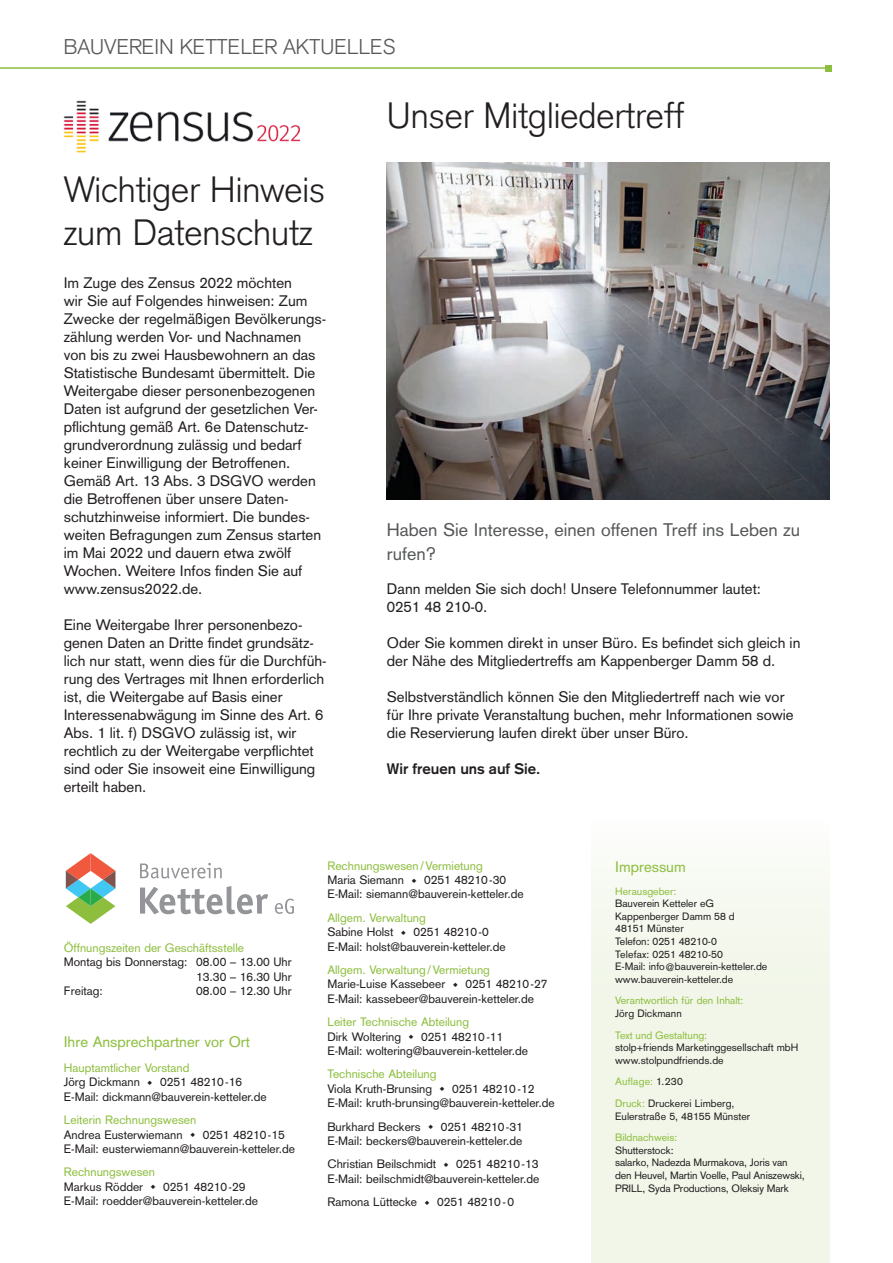
<style>
.page{position:relative;width:893px;height:1263px;background:#fff}
.page>*{position:absolute;margin:0;border:0;box-sizing:border-box;transform-origin:0 0}
.t1{font:300 36px/43.2px "Akzidenz Grotesk";color:#231f20}
.t2{font:300 21px "Akzidenz Grotesk";color:#57585a}
.t3{font:18px/24px "Akzidenz Grotesk";color:#57585a}
.t4{font:15px/18px "Akzidenz Grotesk";color:#231f20}
.t5{font:15px "Akzidenz Grotesk";color:#8dbe3e}
.t6{font:700 15px "Akzidenz Grotesk";color:#231f20}
.t7{font:12px/14.4px "Akzidenz Grotesk";color:#231f20}
.t8{font:12px "Akzidenz Grotesk";color:#8dbe3e}
.t9{font:10.5px/12.6px "Akzidenz Grotesk";color:#231f20}
.t10{font:10.5px "Akzidenz Grotesk";color:#8dbe3e}
.s1{color:#8dbe3e}
</style>
<div class="page">
<div style="left:591px;top:819px;width:238px;height:444px;background:#f1f6e8"></div>
<hr style="left:0;top:67px;width:829px;height:2px;background:#8dbe3e">
<svg style="left:826px;top:65px;width:6px;height:6px"></svg>
<svg style="left:66px;top:853px;width:49px;height:71px"></svg>
<svg style="left:140px;top:886px;width:154px;height:28px"></svg>
<svg style="left:140px;top:863px;width:82px;height:15px"></svg>
<img style="left:63px;top:100px;width:238px;height:53px">
<img style="left:387px;top:162px;width:442px;height:337px">
<h2 class="t2" style="left:64px;top:34px;width:333px">BAUVEREIN KETTELER AKTUELLES</h2>
<h1 class="t1" style="left:64px;top:168px;width:263px">Wichtiger Hinweis zum Datenschutz</h1>
<p class="t4" style="left:64px;top:274px;width:264px">Im Zuge des Zensus 2022 möchten<br>wir Sie auf Folgendes hinweisen: Zum Zwecke der regelmäßigen Bevölkerungs&shy;zählung werden Vor- und Nachnamen von bis zu zwei Hausbewohnern an das Statistische Bundesamt übermittelt. Die Weitergabe dieser personenbezogenen Daten ist aufgrund der gesetzlichen Ver&shy;pflichtung gemäß Art. 6e Datenschutz&shy;grundverordnung zulässig und bedarf keiner Einwilligung der Betroffenen.<br>Gemäß Art. 13 Abs. 3 DSGVO werden die Betroffenen über unsere Daten&shy;schutzhinweise informiert. Die bundes&shy;weiten Befragungen zum Zensus starten im Mai 2022 und dauern etwa zwölf Wochen. Weitere Infos finden Sie auf www.zensus2022.de.</p>
<p class="t4" style="left:64px;top:616px;width:264px">Eine Weitergabe Ihrer personenbezo&shy;genen Daten an Dritte findet grundsätz&shy;lich nur statt, wenn dies für die Durchfüh&shy;rung des Vertrages mit Ihnen erforderlich ist, die Weitergabe auf Basis einer Interessenabwägung im Sinne des Art. 6<br>Abs. 1 lit. f) DSGVO zulässig ist, wir rechtlich zu der Weitergabe verpflichtet sind oder Sie insoweit eine Einwilligung erteilt haben.</p>
<h1 class="t1" style="left:387px;top:94px;width:299px">Unser Mitgliedertreff</h1>
<p class="t3" style="left:387px;top:517px;width:415px">Haben Sie Interesse, einen offenen Treff ins Leben zu rufen?</p>
<p class="t4" style="left:387px;top:580px;width:376px">Dann melden Sie sich doch! Unsere Telefonnummer lautet:<br>0251 48 210-0.</p>
<p class="t4" style="left:387px;top:634px;width:415px">Oder Sie kommen direkt in unser Büro. Es befindet sich gleich in der Nähe des Mitgliedertreffs am Kappenberger Damm 58 d.</p>
<p class="t4" style="left:387px;top:688px;width:408px">Selbstverständlich können Sie den Mitgliedertreff nach wie vor für Ihre private Veranstaltung buchen, mehr Informationen sowie die Reservierung laufen direkt über unser Büro.</p>
<p class="t6" style="left:387px;top:760px;width:155px">Wir freuen uns auf Sie.</p>
<p class="t8" style="left:64px;top:941px;width:182px">Öffnungszeiten der Geschäftsstelle</p>
<p class="t7" style="left:64px;top:955px;width:230px">Montag bis Donnerstag: 08.00 – 13.00 Uhr</p>
<p class="t7" style="left:196px;top:969px;width:97px">13.30 – 16.30 Uhr</p>
<p class="t7" style="left:64px;top:984px;width:41px">Freitag:</p>
<p class="t7" style="left:196px;top:984px;width:97px">08.00 – 12.30 Uhr</p>
<p class="t5" style="left:64px;top:1033px;width:188px">Ihre Ansprechpartner vor Ort</p>
<p class="t8" style="left:64px;top:1061px;width:127px">Hauptamtlicher Vorstand</p>
<p class="t7" style="left:64px;top:1075px;width:78px">Jörg Dickmann</p>
<p class="t7" style="left:64px;top:1075px;width:204px;text-indent:96px">0251 48210-16<br>E-Mail: dickmann@bauverein-ketteler.de</p>
<p class="t8" style="left:64px;top:1113px;width:134px">Leiterin Rechnungswesen</p>
<p class="t7" style="left:64px;top:1127px;width:120px">Andrea Eusterwiemann</p>
<p class="t7" style="left:64px;top:1127px;width:233px;text-indent:139px">0251 48210-15<br>E-Mail: eusterwiemann@bauverein-ketteler.de</p>
<p class="t8" style="left:64px;top:1165px;width:93px">Rechnungswesen</p>
<p class="t7" style="left:64px;top:1179px;width:81px">Markus Rödder</p>
<p class="t7" style="left:64px;top:1179px;width:196px;text-indent:99px">0251 48210-29<br>E-Mail: roedder@bauverein-ketteler.de</p>
<p class="t8" style="left:327px;top:858px;width:157px">Rechnungswesen/Vermietung</p>
<p class="t7" style="left:327px;top:873px;width:78px">Maria Siemann</p>
<p class="t7" style="left:327px;top:873px;width:198px;text-indent:97px">0251 48210-30<br>E-Mail: siemann@bauverein-ketteler.de</p>
<p class="t8" style="left:327px;top:910px;width:100px">Allgem. Verwaltung</p>
<p class="t7" style="left:327px;top:925px;width:67px">Sabine Holst</p>
<p class="t7" style="left:327px;top:925px;width:180px;text-indent:86px">0251 48210-0<br>E-Mail: holst@bauverein-ketteler.de</p>
<p class="t8" style="left:327px;top:963px;width:164px">Allgem. Verwaltung/Vermietung</p>
<p class="t7" style="left:327px;top:977px;width:119px">Marie-Luise Kassebeer</p>
<p class="t7" style="left:327px;top:977px;width:222px;text-indent:138px">0251 48210-27<br>E-Mail: kassebeer@bauverein-ketteler.de</p>
<p class="t8" style="left:327px;top:1015px;width:143px">Leiter Technische Abteilung</p>
<p class="t7" style="left:327px;top:1029px;width:75px">Dirk Woltering</p>
<p class="t7" style="left:327px;top:1029px;width:202px;text-indent:94px">0251 48210-11<br>E-Mail: woltering@bauverein-ketteler.de</p>
<p class="t8" style="left:327px;top:1067px;width:111px">Technische Abteilung</p>
<p class="t7" style="left:327px;top:1081px;width:106px">Viola Kruth-Brunsing</p>
<p class="t7" style="left:327px;top:1081px;width:229px;text-indent:125px">0251 48210-12<br>E-Mail: kruth-brunsing@bauverein-ketteler.de</p>
<p class="t7" style="left:327px;top:1119px;width:95px">Burkhard Beckers</p>
<p class="t7" style="left:327px;top:1119px;width:197px;text-align:right">0251 48210-31<br>E-Mail: beckers@bauverein-ketteler.de</p>
<p class="t7" style="left:327px;top:1157px;width:110px">Christian Beilschmidt</p>
<p class="t7" style="left:327px;top:1157px;width:213px;text-align:right">0251 48210-13<br>E-Mail: beilschmidt@bauverein-ketteler.de</p>
<p class="t7" style="left:327px;top:1195px;width:91px">Ramona Lüttecke</p>
<p class="t7" style="left:437px;top:1195px;width:78px">0251 48210-0</p>
<p class="t5" style="left:615px;top:858px;width:72px">Impressum</p>
<p class="t10" style="left:615px;top:885px;width:63px">Herausgeber:</p>
<p class="t9" style="left:615px;top:897px;width:154px">Bauverein Ketteler eG<br>Kappenberger Damm 58 d<br>48151 Münster<br>Telefon: 0251 48210-0<br>Telefax: 0251 48210-50<br>E-Mail: info@bauverein-ketteler.de www.bauverein-ketteler.de</p>
<p class="t10" style="left:615px;top:994px;width:130px">Verantwortlich für den Inhalt:</p>
<p class="t9" style="left:615px;top:1007px;width:68px">Jörg Dickmann</p>
<p class="t10" style="left:615px;top:1029px;width:94px">Text und Gestaltung:</p>
<p class="t9" style="left:615px;top:1041px;width:185px">stolp+friends Marketinggesellschaft mbH www.stolpundfriends.de</p>
<p class="t9" style="left:615px;top:1071px;width:121px;line-height:21.6px"><span class="s1">Auflage:</span> 1.230<br><span class="s1">Druck:</span> Druckerei Limberg,</p>
<p class="t9" style="left:615px;top:1109px;width:137px">Eulerstraße 5, 48155 Münster</p>
<p class="t10" style="left:615px;top:1131px;width:64px">Bildnachweis:</p>
<p class="t9" style="left:615px;top:1144px;width:191px">Shutterstock:<br>salarko, Nadezda Murmakova, Joris van den Heuvel, Martin Voelle, Paul Aniszewski, PRILL, Syda Productions, Oleksiy Mark</p>
</div>
